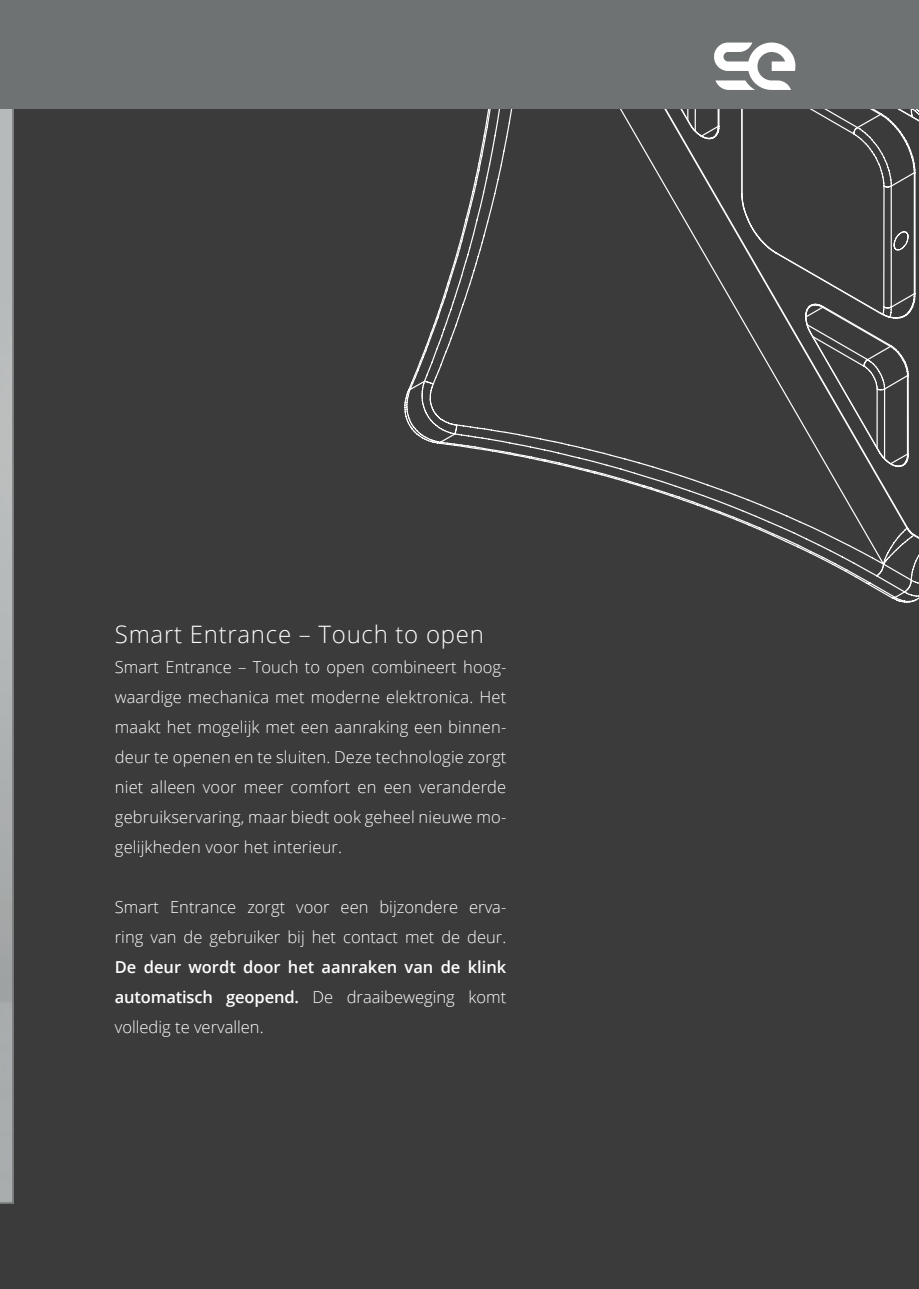
<style>
.page{position:relative;width:919px;height:1289px;background:#fff}
.page>*{position:absolute;margin:0;border:0;box-sizing:border-box;transform-origin:0 0}
.t1{font:300 24px "Open Sans";letter-spacing:.03em;color:#fff}
.t2{font:300 16.5px/30px "Open Sans";color:#fff;text-align:justify}
.t3{font:600 16.5px/30px "Open Sans";color:#fff;text-align:justify}
.s1{font-weight:300}
</style>
<div class="page">
<div style="left:13px;top:0;width:905px;height:1288px;background:#3c3b3c"></div>
<div style="left:0;top:0;width:13px;height:1288px;background:#3c3b3c"></div>
<svg style="left:0;top:108px;width:14px;height:1095px;background:#a9acad"></svg>
<svg style="left:403px;top:108px;width:515px;height:495px"></svg>
<svg style="left:498px;top:108px;width:420px;height:487px"></svg>
<div style="left:0;top:0;width:13px;height:108px;background:#6f7273"></div>
<div style="left:13px;top:0;width:905px;height:108px;background:#6f7273"></div>
<svg style="left:714px;top:43px;width:81px;height:47px"></svg>
<h1 class="t1" style="left:115px;top:618px;width:370px">Smart Entrance – Touch to open</h1>
<p class="t2" style="left:115px;top:651px;width:393px">Smart Entrance – Touch to open combineert hoog&shy;waardige mechanica met moderne elektronica. Het maakt het mogelijk met een aanraking een binnen&shy;deur te openen en te sluiten. Deze technologie zorgt niet alleen voor meer comfort en een veranderde gebruikservaring, maar biedt ook geheel nieuwe mo&shy;gelijkheden voor het interieur.</p>
<p class="t2" style="left:115px;top:891px;width:393px">Smart Entrance zorgt voor een bijzondere erva&shy;ring van de gebruiker bij het contact met de deur.</p>
<p class="t3" style="left:115px;top:951px;width:393px">De deur wordt door het aanraken van de klink automatisch geopend. <span class="s1">De draaibeweging komt volledig te vervallen.</span></p>
</div>
